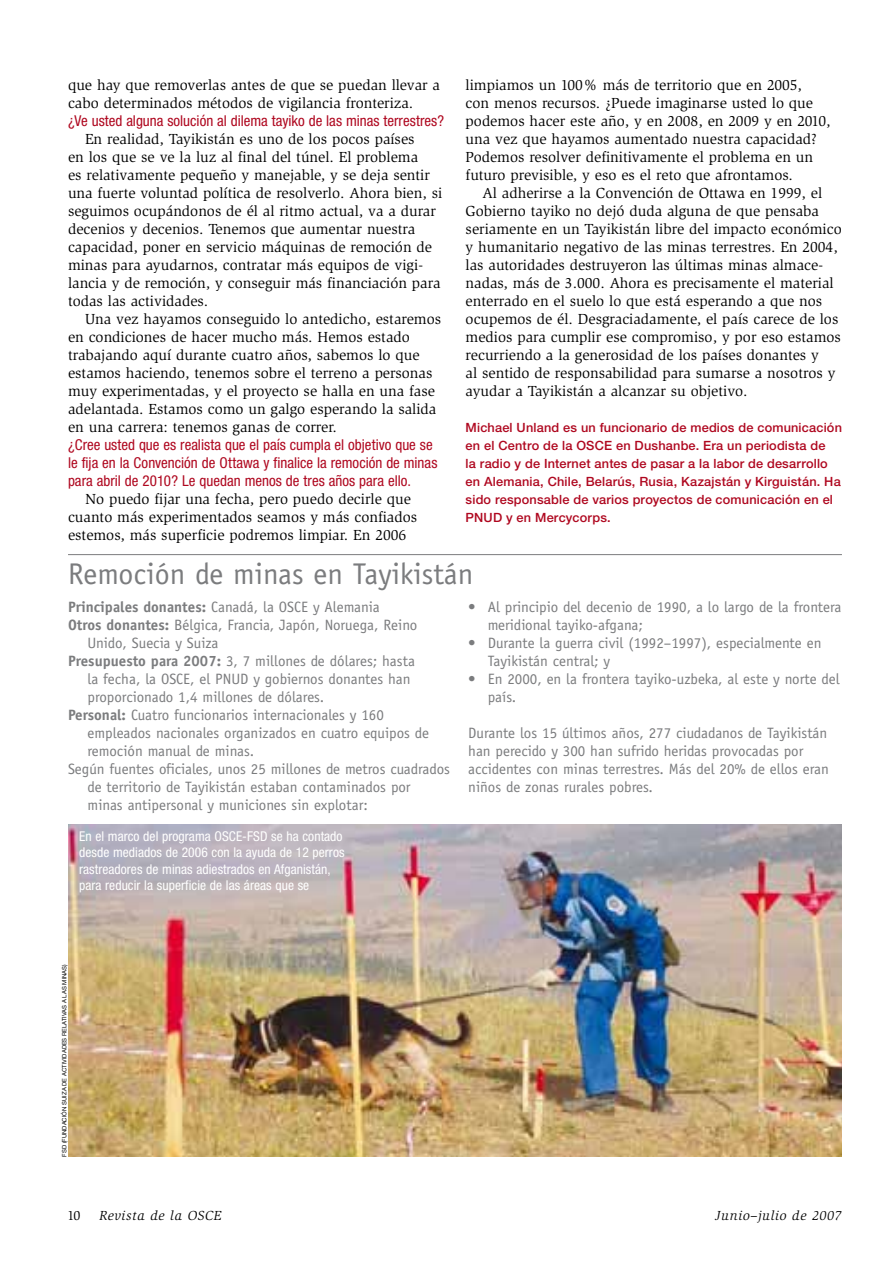
<style>
.page{position:relative;width:893px;height:1263px;background:#fff}
.page>*{position:absolute;margin:0;border:0;box-sizing:border-box;transform-origin:0 0}
.t1{font:30px "Officina Sans";color:#7b7c7e}
.t2{font:15px/18px "Slimbach";color:#000}
.t3{font:15px/18px "Officina Sans";color:#7b7c7e}
.t4{font:condensed 15px/18px "Helvetica Neue";color:#af071f}
.t5{font:condensed 13.5px/16.5px "Helvetica Neue";letter-spacing:.005em;color:#fff}
.t6{font:italic 13.5px "Slimbach";letter-spacing:.05em;color:#000}
.t7{font:13.5px "Slimbach";color:#000}
.t8{font:500 12.75px/18px "Helvetica Neue";letter-spacing:.015em;color:#af071f}
.t9{font:6px "Helvetica Neue";color:#000}
.s1{font-weight:700}
</style>
<div class="page">
<img style="left:68px;top:825px;width:774px;height:332px">
<hr style="left:68px;top:554px;width:774px;height:1px;background:#7b7c7e">
<p class="t2" style="left:68px;top:77px;width:374px">que hay que removerlas antes de que se puedan llevar a cabo determinados métodos de vigilancia fronteriza.</p>
<p class="t4" style="left:68px;top:113px;width:378px">¿Ve usted alguna solución al dilema tayiko de las minas terrestres?</p>
<p class="t2" style="left:68px;top:131px;width:376px;text-indent:17px">En realidad, Tayikistán es uno de los pocos países<br>en los que se ve la luz al final del túnel. El problema<br>es relativamente pequeño y manejable, y se deja sentir una fuerte voluntad política de resolverlo. Ahora bien, si seguimos ocupándonos de él al ritmo actual, va a durar decenios y decenios. Tenemos que aumentar nuestra capacidad, poner en servicio máquinas de remoción de minas para ayudarnos, contratar más equipos de vigi&shy;lancia y de remoción, y conseguir más financiación para todas las actividades.</p>
<p class="t2" style="left:68px;top:311px;width:375px;text-indent:17px">Una vez hayamos conseguido lo antedicho, estaremos en condiciones de hacer mucho más. Hemos estado trabajando aquí durante cuatro años, sabemos lo que estamos haciendo, tenemos sobre el terreno a personas muy experimentadas, y el proyecto se halla en una fase adelantada. Estamos como un galgo esperando la salida en una carrera: tenemos ganas de correr.</p>
<p class="t4" style="left:68px;top:437px;width:371px">¿Cree usted que es realista que el país cumpla el objetivo que se le fija en la Convención de Ottawa y finalice la remoción de minas para abril de 2010? Le quedan menos de tres años para ello.</p>
<p class="t2" style="left:68px;top:491px;width:351px;text-indent:17px">No puedo fijar una fecha, pero puedo decirle que cuanto más experimentados seamos y más confiados estemos, más superficie podremos limpiar. En 2006</p>
<p class="t2" style="left:466px;top:77px;width:366px">limpiamos un 100% más de territorio que en 2005,<br>con menos recursos. ¿Puede imaginarse usted lo que podemos hacer este año, y en 2008, en 2009 y en 2010, una vez que hayamos aumentado nuestra capacidad?<br>Podemos resolver definitivamente el problema en un futuro previsible, y eso es el reto que afrontamos.</p>
<p class="t2" style="left:466px;top:185px;width:378px;text-indent:17px">Al adherirse a la Convención de Ottawa en 1999, el Gobierno tayiko no dejó duda alguna de que pensaba seriamente en un Tayikistán libre del impacto económico y humanitario negativo de las minas terrestres. En 2004, las autoridades destruyeron las últimas minas almace&shy;nadas, más de 3.000. Ahora es precisamente el material enterrado en el suelo lo que está esperando a que nos ocupemos de él. Desgraciadamente, el país carece de los medios para cumplir ese compromiso, y por eso estamos recurriendo a la generosidad de los países donantes y<br>al sentido de responsabilidad para sumarse a nosotros y ayudar a Tayikistán a alcanzar su objetivo.</p>
<p class="t8" style="left:466px;top:420px;width:378px">Michael Unland es un funcionario de medios de comunicación en el Centro de la OSCE en Dushanbe. Era un periodista de<br>la radio y de Internet antes de pasar a la labor de desarrollo en Alemania, Chile, Belarús, Rusia, Kazajstán y Kirguistán. Ha sido responsable de varios proyectos de comunicación en el PNUD y en Mercycorps.</p>
<h1 class="t1" style="left:68px;top:562px;width:407px">Remoción de minas en Tayikistán</h1>
<p class="t3" style="left:68px;top:599px;width:313px"><span class="s1">Principales donantes:</span> Canadá, la OSCE y Alemania</p>
<p class="t3" style="left:68px;top:617px;width:351px"><span class="s1">Otros donantes:</span> Bélgica, Francia, Japón, Noruega, Reino</p>
<p class="t3" style="left:88px;top:635px;width:133px">Unido, Suecia y Suiza</p>
<p class="t3" style="left:68px;top:653px;width:348px"><span class="s1">Presupuesto para 2007:</span> 3, 7 millones de dólares; hasta</p>
<p class="t3" style="left:88px;top:671px;width:325px">la fecha, la OSCE, el PNUD y gobiernos donantes han</p>
<p class="t3" style="left:88px;top:689px;width:238px">proporcionado 1,4 millones de dólares.</p>
<p class="t3" style="left:68px;top:707px;width:317px"><span class="s1">Personal:</span> Cuatro funcionarios internacionales y 160</p>
<p class="t3" style="left:88px;top:725px;width:343px">empleados nacionales organizados en cuatro equipos de</p>
<p class="t3" style="left:88px;top:743px;width:168px">remoción manual de minas.</p>
<p class="t3" style="left:68px;top:761px;width:384px">Según fuentes oficiales, unos 25 millones de metros cuadrados</p>
<p class="t3" style="left:88px;top:779px;width:325px">de territorio de Tayikistán estaban contaminados por</p>
<p class="t3" style="left:88px;top:797px;width:282px">minas antipersonal y municiones sin explotar:</p>
<p class="t5" style="left:79px;top:829px;width:267px">En el marco del programa OSCE-FSD se ha contado desde mediados de 2006 con la ayuda de 12 perros rastreadores de minas adiestrados en Afganistán, para reducir la superficie de las áreas que se</p>
<p class="t3" style="left:488px;top:599px;width:355px;text-indent:-19px">• Al principio del decenio de 1990, a lo largo de la frontera meridional tayiko-afgana;</p>
<p class="t3" style="left:488px;top:635px;width:335px;text-indent:-20px">• Durante la guerra civil (1992–1997), especialmente en<br>Tayikistán central; y</p>
<p class="t3" style="left:488px;top:671px;width:353px;text-indent:-20px">• En 2000, en la frontera tayiko-uzbeka, al este y norte del país.</p>
<p class="t3" style="left:468px;top:725px;width:362px">Durante los 15 últimos años, 277 ciudadanos de Tayikistán han perecido y 300 han sufrido heridas provocadas por accidentes con minas terrestres. Más del 20% de ellos eran niños de zonas rurales pobres.</p>
<p class="t9" style="left:62px;top:1157px;width:194px;rotate:-90deg">FSD (FUNDACIÓN SUIZA DE ACTIVIDADES RELATIVAS A LAS MINAS)</p>
<p class="t7" style="left:68px;top:1210px;width:15px">10</p>
<p class="t6" style="left:100px;top:1210px;width:123px">Revista de la OSCE</p>
<p class="t6" style="left:715px;top:1210px;width:128px">Junio–julio de 2007</p>
</div>
